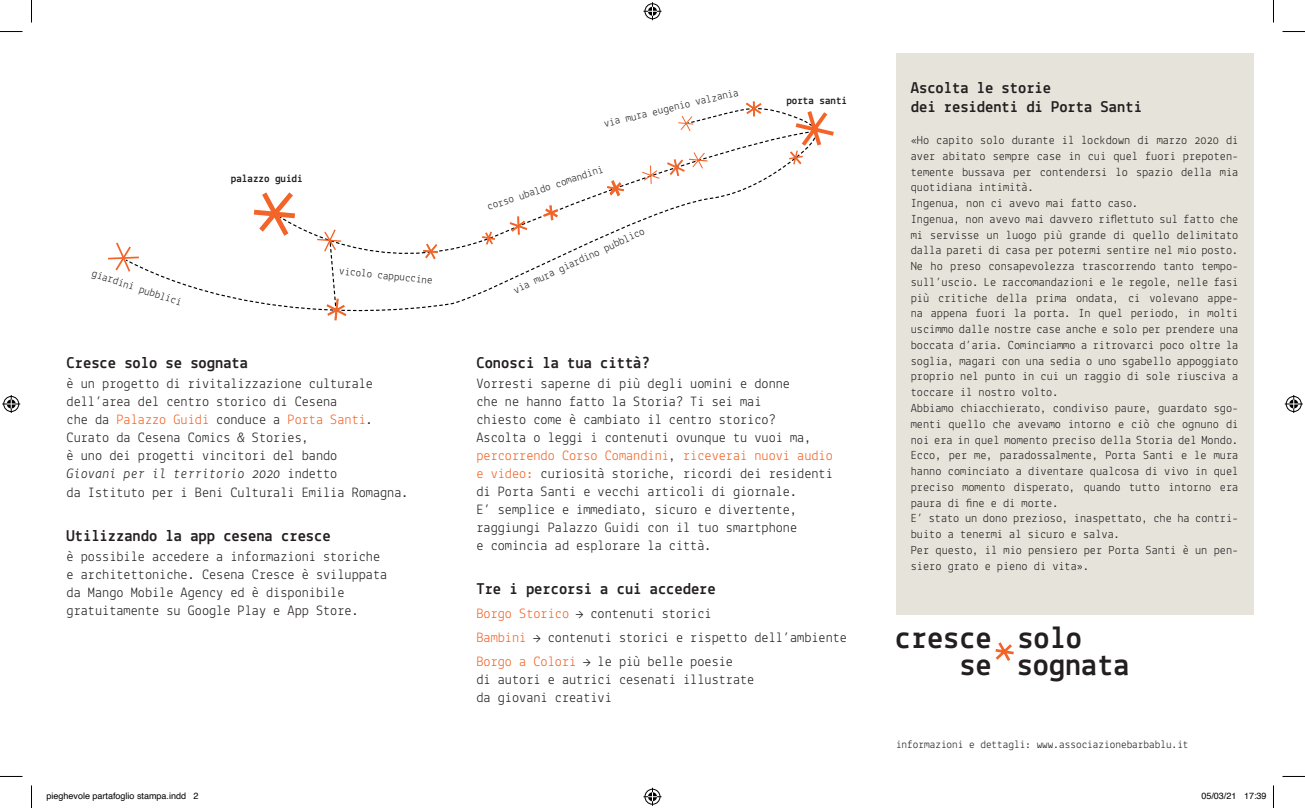
<style>
.page{position:relative;width:1305px;height:808px;background:#fff}
.page>*{position:absolute;margin:0;border:0;box-sizing:border-box;transform-origin:0 0}
.t1{font:700 32.25px/27px "Lekton";color:#231f20}
.t2{font:700 16.5px/19.5px "Lekton";color:#231f20}
.t3{font:14.25px/18px "Lekton";color:#231f20}
.t4{font:14.25px "Lekton";color:#f26428}
.t5{font:italic 14.25px "Lekton";color:#231f20}
.t6{font:12.3px/15.8px "Lekton";color:#231f20}
.t7{font:11.25px "Lekton";color:#231f20}
.t8{font:11.1px "Lekton";color:#231f20}
.t9{font:700 11.1px "Lekton";color:#231f20}
.t10{font:9px "Helvetica";color:#000}
.s1{color:#f26428}
</style>
<div class="page">
<div style="left:896px;top:53px;width:357px;height:561px;background:#e6e4da"></div>
<svg style="left:995px;top:642px;width:19px;height:19px"></svg>
<svg style="left:0;top:31px;width:22px;height:1px"></svg>
<svg style="left:1282px;top:31px;width:23px;height:1px"></svg>
<svg style="left:31px;top:0;width:1px;height:22px"></svg>
<svg style="left:31px;top:785px;width:1px;height:22px"></svg>
<svg style="left:1273px;top:0;width:1px;height:22px"></svg>
<svg style="left:1273px;top:785px;width:1px;height:22px"></svg>
<svg style="left:108px;top:2px;width:726px;height:319px"></svg>
<svg style="left:643px;top:787px;width:18px;height:18px"></svg>
<svg style="left:2px;top:395px;width:18px;height:18px"></svg>
<svg style="left:1284px;top:395px;width:18px;height:18px"></svg>
<p class="t8" style="left:94px;top:266px;width:95px;rotate:18deg">giardini pubblici</p>
<p class="t9" style="left:231px;top:171px;width:73px">palazzo guidi</p>
<p class="t8" style="left:340px;top:263px;width:95px;rotate:6deg">vicolo cappuccine</p>
<h2 class="t2" style="left:67px;top:352px;width:183px">Cresce solo se sognata</h2>
<p class="t3" style="left:67px;top:373px;width:308px">è un progetto di rivitalizzazione culturale dell’area del centro storico di Cesena<br>che da <span class="s1">Palazzo Guidi</span> conduce a <span class="s1">Porta Santi</span>.<br>Curato da Cesena Comics &amp; Stories,<br>è uno dei progetti vincitori del bando</p>
<p class="t5" style="left:67px;top:463px;width:180px">Giovani per il territorio</p>
<p class="t3" style="left:67px;top:463px;width:344px;line-height:19.5px;text-indent:221px">indetto<br>da Istituto per i Beni Culturali Emilia Romagna.</p>
<h2 class="t2" style="left:67px;top:525px;width:265px">Utilizzando la app cesena cresce</h2>
<p class="t3" style="left:67px;top:546px;width:322px">è possibile accedere a informazioni storiche e architettoniche. Cesena Cresce è sviluppata da Mango Mobile Agency ed è disponibile gratuitamente su Google Play e App Store.</p>
<p class="t8" style="left:602px;top:116px;width:139px;rotate:-13deg">via mura eugenio valzania</p>
<p class="t8" style="left:485px;top:200px;width:123px;rotate:-18deg">corso ubaldo comandini</p>
<p class="t8" style="left:511px;top:284px;width:145px;rotate:-25deg">via mura giardino pubblico</p>
<p class="t9" style="left:786px;top:94px;width:62px">porta santi</p>
<h2 class="t2" style="left:476px;top:352px;width:175px">Conosci la tua città?</h2>
<p class="t3" style="left:476px;top:373px;width:358px">Vorresti saperne di più degli uomini e donne<br>che ne hanno fatto la Storia? Ti sei mai<br>chiesto come è cambiato il centro storico?<br>Ascolta o leggi i contenuti ovunque tu vuoi ma, <span class="s1">percorrendo Corso Comandini</span>, <span class="s1">riceverai nuovi audio e video:</span> curiosità storiche, ricordi dei residenti di Porta Santi e vecchi articoli di giornale.<br>E’ semplice e immediato, sicuro e divertente, raggiungi Palazzo Guidi con il tuo smartphone<br>e comincia ad esplorare la città.</p>
<h2 class="t2" style="left:476px;top:578px;width:241px">Tre i percorsi a cui accedere</h2>
<p class="t4" style="left:476px;top:604px;width:94px">Borgo Storico</p>
<p class="t3" style="left:590px;top:603px;width:123px">contenuti storici</p>
<p class="t4" style="left:476px;top:628px;width:51px">Bambini</p>
<p class="t3" style="left:548px;top:627px;width:301px">contenuti storici e rispetto dell’ambiente</p>
<p class="t4" style="left:476px;top:652px;width:101px">Borgo a Colori</p>
<p class="t3" style="left:476px;top:651px;width:279px;text-indent:121px">le più belle poesie<br>di autori e autrici cesenati illustrate da giovani creativi</p>
<h2 class="t2" style="left:911px;top:77px;width:232px">Ascolta le storie<br>dei residenti di Porta Santi</h2>
<p class="t6" style="left:911px;top:132px;width:329px">«Ho capito solo durante il lockdown di marzo 2020 di aver abitato sempre case in cui quel fuori prepoten&shy;temente bussava per contendersi lo spazio della mia quotidiana intimità.<br>Ingenua, non ci avevo mai fatto caso.<br>Ingenua, non avevo mai davvero riflettuto sul fatto che mi servisse un luogo più grande di quello delimitato dalla pareti di casa per potermi sentire nel mio posto.<br>Ne ho preso consapevolezza trascorrendo tanto tempo&shy;sull’uscio. Le raccomandazioni e le regole, nelle fasi più critiche della prima ondata, ci volevano appe&shy;na appena fuori la porta. In quel periodo, in molti uscimmo dalle nostre case anche e solo per prendere una boccata d’aria. Cominciammo a ritrovarci poco oltre la soglia, magari con una sedia o uno sgabello appoggiato proprio nel punto in cui un raggio di sole riusciva a toccare il nostro volto.<br>Abbiamo chiacchierato, condiviso paure, guardato sgo&shy;menti quello che avevamo intorno e ciò che ognuno di noi era in quel momento preciso della Storia del Mondo.<br>Ecco, per me, paradossalmente, Porta Santi e le mura hanno cominciato a diventare qualcosa di vivo in quel preciso momento disperato, quando tutto intorno era paura di fine e di morte.<br>E’ stato un dono prezioso, inaspettato, che ha contri&shy;buito a tenermi al sicuro e salva.<br>Per questo, il mio pensiero per Porta Santi è un pen&shy;siero grato e pieno di vita».</p>
<h1 class="t1" style="left:959px;top:622px;width:172px;text-indent:-64px">cresce solo<br>se sognata</h1>
<p class="t7" style="left:896px;top:737px;width:294px">informazioni e dettagli: www.associazionebarbablu.it</p>
<p class="t10" style="left:46px;top:788px;width:154px">pieghevole partafoglio stampa.indd 2</p>
<p class="t10" style="left:1201px;top:788px;width:67px">05/03/21 17:39</p>
</div>
